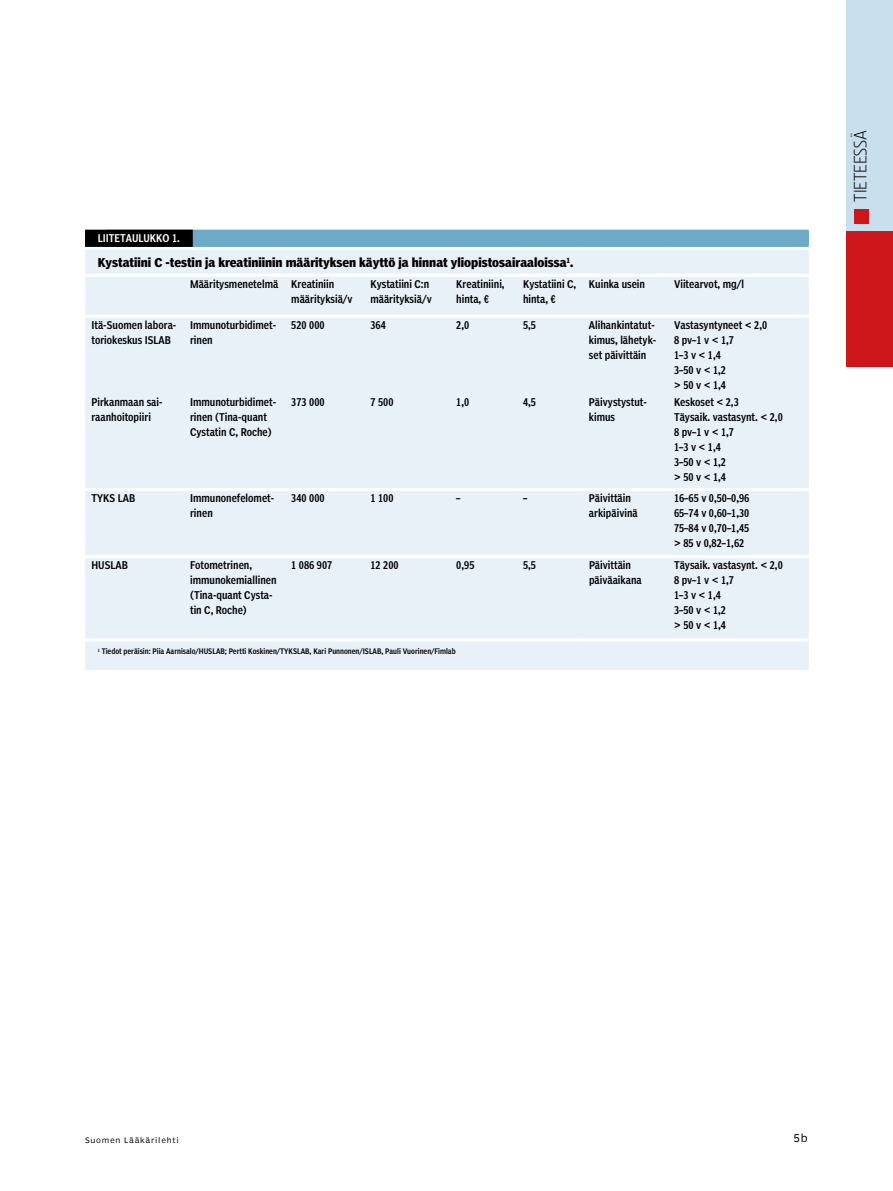
<style>
.page{position:relative;width:893px;height:1191px;background:#fff}
.page>*{position:absolute;margin:0;border:0;box-sizing:border-box;transform-origin:0 0}
.t1{font:18px "Section Light Caps";color:#000}
.t2{font:700 condensed 12px "Poynter Agate Zero";color:#000}
.t3{font:10.5px/15px "Poynter Agate Two Comp";color:#000}
.t4{font:10.5px "Poynter Agate Two Comp";letter-spacing:.055em;color:#fff}
.t5{font:10.5px "Poynter Agate Zero";color:#000}
.t6{font:7.5px "Poynter Agate Two Comp";color:#000}
.t7{font:7.5px "Poynter Agate Zero";letter-spacing:.1em;color:#000}
</style>
<div class="page">
<div style="left:847px;top:0;width:46px;height:231px;background:#c8e0ee"></div>
<div style="left:847px;top:231px;width:46px;height:136px;background:#cd171a"></div>
<div style="left:854px;top:209px;width:15px;height:15px;background:#cd171a"></div>
<div style="left:85px;top:250px;width:724px;height:420px;background:#e8f0f8"></div>
<hr style="left:85px;top:638px;width:99px;height:3px;background:#fff">
<hr style="left:184px;top:638px;width:101px;height:3px;background:#fff">
<hr style="left:285px;top:638px;width:79px;height:3px;background:#fff">
<hr style="left:364px;top:638px;width:86px;height:3px;background:#fff">
<hr style="left:450px;top:638px;width:67px;height:3px;background:#fff">
<hr style="left:517px;top:638px;width:66px;height:3px;background:#fff">
<hr style="left:583px;top:638px;width:85px;height:3px;background:#fff">
<hr style="left:668px;top:638px;width:141px;height:3px;background:#fff">
<hr style="left:85px;top:555px;width:99px;height:3px;background:#fff">
<hr style="left:184px;top:555px;width:101px;height:3px;background:#fff">
<hr style="left:285px;top:555px;width:79px;height:3px;background:#fff">
<hr style="left:364px;top:555px;width:86px;height:3px;background:#fff">
<hr style="left:450px;top:555px;width:67px;height:3px;background:#fff">
<hr style="left:517px;top:555px;width:66px;height:3px;background:#fff">
<hr style="left:583px;top:555px;width:85px;height:3px;background:#fff">
<hr style="left:668px;top:555px;width:141px;height:3px;background:#fff">
<hr style="left:85px;top:488px;width:99px;height:3px;background:#fff">
<hr style="left:184px;top:488px;width:101px;height:3px;background:#fff">
<hr style="left:285px;top:488px;width:79px;height:3px;background:#fff">
<hr style="left:364px;top:488px;width:86px;height:3px;background:#fff">
<hr style="left:450px;top:488px;width:67px;height:3px;background:#fff">
<hr style="left:517px;top:488px;width:66px;height:3px;background:#fff">
<hr style="left:583px;top:488px;width:85px;height:3px;background:#fff">
<hr style="left:668px;top:488px;width:141px;height:3px;background:#fff">
<hr style="left:85px;top:315px;width:99px;height:3px;background:#fff">
<hr style="left:184px;top:315px;width:101px;height:3px;background:#fff">
<hr style="left:285px;top:315px;width:79px;height:3px;background:#fff">
<hr style="left:364px;top:315px;width:86px;height:3px;background:#fff">
<hr style="left:450px;top:315px;width:67px;height:3px;background:#fff">
<hr style="left:517px;top:315px;width:66px;height:3px;background:#fff">
<hr style="left:583px;top:315px;width:85px;height:3px;background:#fff">
<hr style="left:668px;top:315px;width:141px;height:3px;background:#fff">
<hr style="left:85px;top:274px;width:99px;height:3px;background:#fff">
<hr style="left:184px;top:274px;width:101px;height:3px;background:#fff">
<hr style="left:285px;top:274px;width:79px;height:3px;background:#fff">
<hr style="left:364px;top:274px;width:86px;height:3px;background:#fff">
<hr style="left:450px;top:274px;width:67px;height:3px;background:#fff">
<hr style="left:517px;top:274px;width:66px;height:3px;background:#fff">
<hr style="left:583px;top:274px;width:85px;height:3px;background:#fff">
<hr style="left:668px;top:274px;width:141px;height:3px;background:#fff">
<div style="left:106px;top:230px;width:703px;height:17px;background:#6caac7"></div>
<div style="left:85px;top:230px;width:108px;height:17px;background:#000"></div>
<p class="t4" style="left:98px;top:232px;width:11px">Liiteta</p>
<p class="t4" style="left:132px;top:232px;width:49px">ulukko 1.</p>
<p class="t2" style="left:98px;top:255px;width:477px">Kystatiini C -testin ja kreatiniinin määrityksen käyttö ja hinnat yliopistosairaaloissa<sup>1</sup>.</p>
<p class="t3" style="left:291px;top:276px;width:63px;text-indent:-101px">Määritysmenetelmä Kreatiniin määrityksiä/v</p>
<p class="t3" style="left:370px;top:276px;width:63px">Kystatiini C:n määrityksiä/v</p>
<p class="t3" style="left:456px;top:276px;width:50px">Kreatiniini, hinta, €</p>
<p class="t3" style="left:523px;top:276px;width:55px">Kystatiini C, hinta, €</p>
<p class="t3" style="left:589px;top:276px;width:58px">Kuinka usein</p>
<p class="t3" style="left:674px;top:276px;width:72px">Viitearvot, mg/l</p>
<p class="t3" style="left:91px;top:317px;width:86px">Itä-Suomen labora&shy;toriokeskus ISLAB</p>
<p class="t3" style="left:190px;top:317px;width:88px">Immunoturbidimet&shy;rinen</p>
<p class="t3" style="left:291px;top:317px;width:35px">520 000</p>
<p class="t3" style="left:370px;top:317px;width:17px">364</p>
<p class="t3" style="left:456px;top:317px;width:15px">2,0</p>
<p class="t3" style="left:523px;top:317px;width:15px">5,5</p>
<p class="t3" style="left:589px;top:317px;width:69px">Alihankintatut&shy;kimus, lähetyk&shy;set päivittäin</p>
<p class="t3" style="left:674px;top:317px;width:95px">Vastasyntyneet &lt; 2,0<br>8 pv–1 v &lt; 1,7<br>1–3 v &lt; 1,4<br>3–50 v &lt; 1,2<br>&gt; 50 v &lt; 1,4</p>
<p class="t3" style="left:91px;top:394px;width:73px">Pirkanmaan sai&shy;raanhoitopiiri</p>
<p class="t3" style="left:190px;top:394px;width:88px">Immunoturbidimet&shy;rinen (Tina-quant<br>Cystatin C, Roche)</p>
<p class="t3" style="left:291px;top:394px;width:35px">373 000</p>
<p class="t3" style="left:370px;top:394px;width:25px">7 500</p>
<p class="t3" style="left:456px;top:394px;width:15px">1,0</p>
<p class="t3" style="left:523px;top:394px;width:15px">4,5</p>
<p class="t3" style="left:589px;top:394px;width:59px">Päivystystut&shy;kimus</p>
<p class="t3" style="left:674px;top:394px;width:110px">Keskoset &lt; 2,3<br>Täysaik. vastasynt. &lt; 2,0<br>8 pv–1 v &lt; 1,7<br>1–3 v &lt; 1,4<br>3–50 v &lt; 1,2<br>&gt; 50 v &lt; 1,4</p>
<p class="t3" style="left:91px;top:490px;width:45px">TYKS LAB</p>
<p class="t3" style="left:190px;top:490px;width:86px">Immunonefelomet&shy;rinen</p>
<p class="t3" style="left:291px;top:490px;width:35px">340 000</p>
<p class="t3" style="left:370px;top:490px;width:25px">1 100</p>
<p class="t3" style="left:456px;top:490px;width:6px">–</p>
<p class="t3" style="left:523px;top:490px;width:6px">–</p>
<p class="t3" style="left:589px;top:490px;width:50px">Päivittäin arkipäivinä</p>
<p class="t3" style="left:674px;top:490px;width:77px;text-align:justify">16–65 v 0,50–0,96<br>65–74 v 0,60–1,30<br>75–84 v 0,70–1,45 &gt; 85 v 0,82–1,62</p>
<p class="t3" style="left:91px;top:557px;width:38px">HUSLAB</p>
<p class="t3" style="left:190px;top:557px;width:88px">Fotometrinen, immunokemiallinen (Tina-quant Cysta&shy;tin C, Roche)</p>
<p class="t3" style="left:291px;top:557px;width:43px">1 086 907</p>
<p class="t3" style="left:370px;top:557px;width:30px">12 200</p>
<p class="t3" style="left:456px;top:557px;width:20px">0,95</p>
<p class="t3" style="left:523px;top:557px;width:15px">5,5</p>
<p class="t3" style="left:589px;top:557px;width:54px">Päivittäin päiväaikana</p>
<p class="t3" style="left:674px;top:557px;width:110px">Täysaik. vastasynt. &lt; 2,0<br>8 pv–1 v &lt; 1,7<br>1–3 v &lt; 1,4<br>3–50 v &lt; 1,2<br>&gt; 50 v &lt; 1,4</p>
<p class="t6" style="left:98px;top:647px;width:359px"><sup>1</sup> Tiedot peräisin: Piia Aarnisalo/HUSLAB; Pertti Koskinen/TYKSLAB, Kari Punnonen/ISLAB, Pauli Vuorinen/Fimlab</p>
<h1 class="t1" style="left:850px;top:202px;width:73px;rotate:-90deg">tieteessä</h1>
<p class="t7" style="left:85px;top:1135px;width:159px">Suomen Lääkärilehti 7/2012 vsk 67</p>
<p class="t5" style="left:794px;top:1132px;width:16px">5b</p>
</div>
